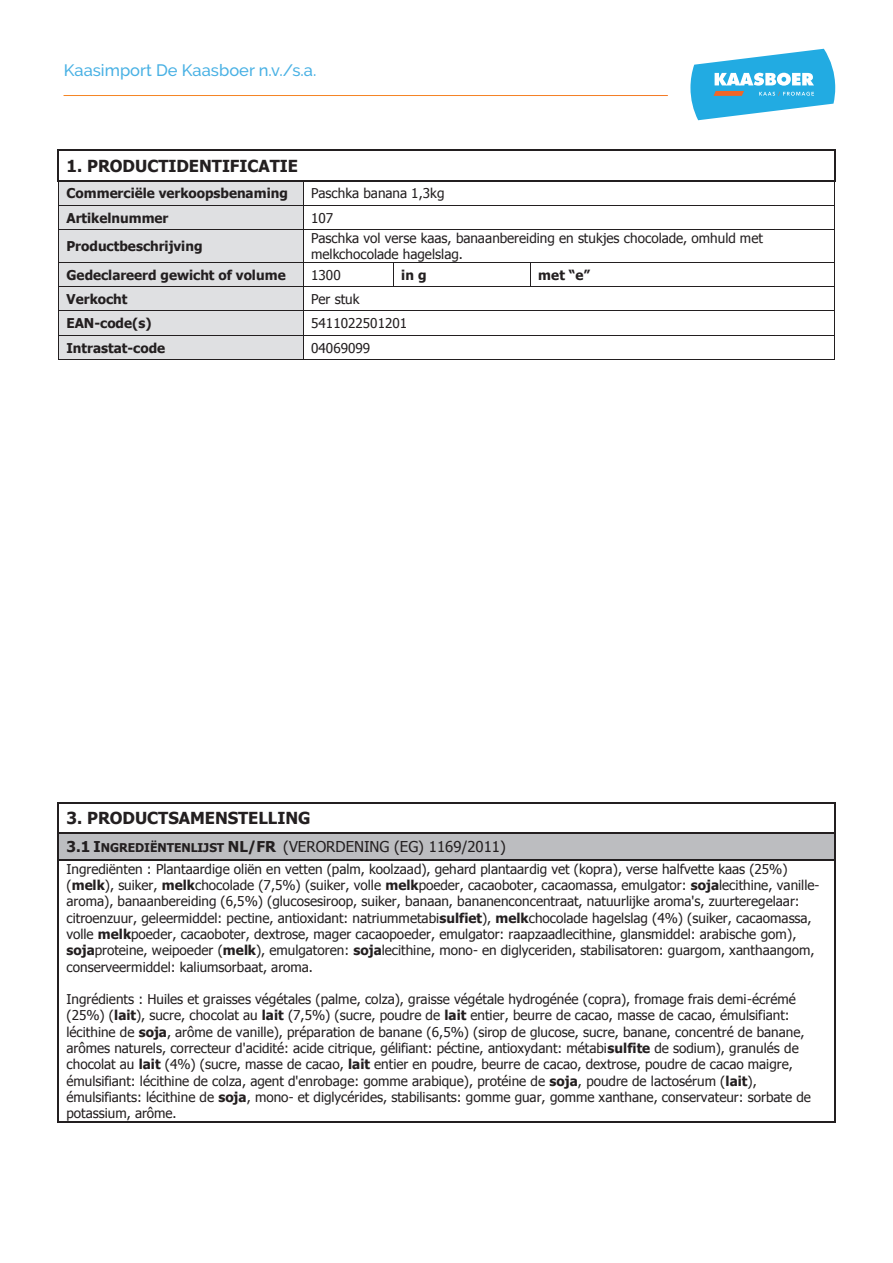
<style>
.page{position:relative;width:893px;height:1263px;background:#fff}
.page>*{position:absolute;margin:0;border:0;box-sizing:border-box;transform-origin:0 0}
.t1{font:700 16.5px "Tahoma";letter-spacing:-.005em;color:#231f20}
.t2{font:500 16.5px "Raleway";color:#49b1e4}
.t3{font:15px "Tahoma";color:#231f20}
.t4{font:13.5px/16.4px "Tahoma";color:#231f20}
.t5{font:700 13.5px "Tahoma";color:#231f20}
.s1{font-weight:700}
.s2{font-weight:700;font-size:12px}
</style>
<div class="page">
<svg style="left:690px;top:49px;width:145px;height:71px"></svg>
<hr style="left:59px;top:149px;width:775px;height:2px;background:#231f20">
<div style="left:59px;top:181px;width:244px;height:24px;background:#dfe0e2"></div>
<hr style="left:61px;top:180px;width:242px;height:1px;background:#231f20">
<hr style="left:304px;top:180px;width:530px;height:1px;background:#231f20">
<div style="left:59px;top:205px;width:244px;height:24px;background:#dfe0e2"></div>
<hr style="left:59px;top:205px;width:244px;height:1px;background:#231f20">
<hr style="left:303px;top:205px;width:531px;height:1px;background:#231f20">
<div style="left:59px;top:230px;width:244px;height:32px;background:#dfe0e2"></div>
<svg style="left:58px;top:149px;width:3px;height:81px"></svg>
<hr style="left:59px;top:229px;width:244px;height:1px;background:#231f20">
<svg style="left:303px;top:180px;width:1px;height:49px"></svg>
<hr style="left:303px;top:229px;width:531px;height:1px;background:#231f20">
<svg style="left:834px;top:149px;width:1px;height:81px"></svg>
<hr style="left:58px;top:230px;width:1px;height:32px;background:#231f20">
<hr style="left:303px;top:230px;width:1px;height:32px;background:#231f20">
<hr style="left:834px;top:230px;width:1px;height:32px;background:#231f20">
<div style="left:59px;top:263px;width:244px;height:23px;background:#dfe0e2"></div>
<hr style="left:59px;top:262px;width:244px;height:1px;background:#231f20">
<hr style="left:303px;top:262px;width:90px;height:1px;background:#231f20">
<hr style="left:393px;top:262px;width:137px;height:1px;background:#231f20">
<hr style="left:530px;top:262px;width:304px;height:1px;background:#231f20">
<div style="left:59px;top:287px;width:244px;height:24px;background:#dfe0e2"></div>
<hr style="left:59px;top:286px;width:244px;height:1px;background:#231f20">
<hr style="left:303px;top:286px;width:90px;height:1px;background:#231f20">
<svg style="left:393px;top:263px;width:1px;height:23px"></svg>
<hr style="left:393px;top:286px;width:137px;height:1px;background:#231f20">
<svg style="left:530px;top:263px;width:1px;height:23px"></svg>
<hr style="left:530px;top:286px;width:304px;height:1px;background:#231f20">
<div style="left:59px;top:311px;width:244px;height:24px;background:#dfe0e2"></div>
<hr style="left:59px;top:311px;width:244px;height:1px;background:#231f20">
<hr style="left:303px;top:311px;width:531px;height:1px;background:#231f20">
<div style="left:59px;top:335px;width:244px;height:24px;background:#dfe0e2"></div>
<hr style="left:59px;top:335px;width:244px;height:1px;background:#231f20">
<hr style="left:303px;top:335px;width:531px;height:1px;background:#231f20">
<svg style="left:58px;top:262px;width:1px;height:98px"></svg>
<hr style="left:59px;top:359px;width:244px;height:1px;background:#231f20">
<svg style="left:303px;top:263px;width:1px;height:96px"></svg>
<hr style="left:303px;top:359px;width:531px;height:1px;background:#231f20">
<svg style="left:834px;top:262px;width:1px;height:98px"></svg>
<hr style="left:59px;top:802px;width:775px;height:1px;background:#231f20">
<div style="left:59px;top:834px;width:775px;height:25px;background:#bcbdc0"></div>
<hr style="left:61px;top:832px;width:773px;height:2px;background:#231f20">
<svg style="left:58px;top:802px;width:3px;height:58px"></svg>
<hr style="left:59px;top:859px;width:775px;height:1px;background:#231f20">
<svg style="left:834px;top:802px;width:1px;height:58px"></svg>
<hr style="left:58px;top:860px;width:1px;height:261px;background:#231f20">
<hr style="left:59px;top:1121px;width:775px;height:1px;background:#231f20">
<hr style="left:834px;top:860px;width:1px;height:261px;background:#231f20">
<p class="t2" style="left:64px;top:60px;width:254px">Kaasimport De Kaasboer n.v./s.a.</p>
<p class="t1" style="left:66px;top:154px;width:233px">1. PRODUCTIDENTIFICATIE</p>
<p class="t5" style="left:66px;top:184px;width:223px">Commerciële verkoopsbenaming</p>
<p class="t4" style="left:311px;top:185px;width:135px">Paschka banana 1,3kg</p>
<p class="t5" style="left:66px;top:208px;width:103px">Artikelnummer</p>
<p class="t4" style="left:311px;top:209px;width:24px">107</p>
<p class="t5" style="left:66px;top:237px;width:138px">Productbeschrijving</p>
<p class="t4" style="left:311px;top:229px;width:453px">Paschka vol verse kaas, banaanbereiding en stukjes chocolade, omhuld met melkchocolade hagelslag.</p>
<p class="t5" style="left:66px;top:266px;width:221px">Gedeclareerd gewicht of volume</p>
<p class="t4" style="left:311px;top:266px;width:31px">1300</p>
<p class="t5" style="left:401px;top:266px;width:27px">in g</p>
<p class="t5" style="left:538px;top:266px;width:53px">met “e”</p>
<p class="t5" style="left:66px;top:290px;width:62px">Verkocht</p>
<p class="t4" style="left:311px;top:291px;width:50px">Per stuk</p>
<p class="t5" style="left:66px;top:314px;width:86px">EAN-code(s)</p>
<p class="t4" style="left:311px;top:315px;width:97px">5411022501201</p>
<p class="t5" style="left:66px;top:338px;width:100px">Intrastat-code</p>
<p class="t4" style="left:311px;top:339px;width:61px">04069099</p>
<p class="t1" style="left:66px;top:807px;width:246px">3. PRODUCTSAMENSTELLING</p>
<p class="t3" style="left:66px;top:837px;width:441px"><span class="s1">3.1 I</span><span class="s2">NGREDIËNTENLIJST</span> <span class="s1">NL/FR</span> (VERORDENING (EG) 1169/2011)</p>
<p class="t4" style="left:66px;top:860px;width:754px">Ingrediënten : Plantaardige oliën en vetten (palm, koolzaad), gehard plantaardig vet (kopra), verse halfvette kaas (25%) (<span class="s1">melk</span>), suiker, <span class="s1">melk</span>chocolade (7,5%) (suiker, volle <span class="s1">melk</span>poeder, cacaoboter, cacaomassa, emulgator: <span class="s1">soja</span>lecithine, vanille&shy;aroma), banaanbereiding (6,5%) (glucosesiroop, suiker, banaan, bananenconcentraat, natuurlijke aroma's, zuurteregelaar: citroenzuur, geleermiddel: pectine, antioxidant: natriummetabi<span class="s1">sulfiet</span>), <span class="s1">melk</span>chocolade hagelslag (4%) (suiker, cacaomassa, volle <span class="s1">melk</span>poeder, cacaoboter, dextrose, mager cacaopoeder, emulgator: raapzaadlecithine, glansmiddel: arabische gom), <span class="s1">soja</span>proteine, weipoeder (<span class="s1">melk</span>), emulgatoren: <span class="s1">soja</span>lecithine, mono- en diglyceriden, stabilisatoren: guargom, xanthaangom, conserveermiddel: kaliumsorbaat, aroma.</p>
<p class="t4" style="left:66px;top:990px;width:746px">Ingrédients : Huiles et graisses végétales (palme, colza), graisse végétale hydrogénée (copra), fromage frais demi-écrémé (25%) (<span class="s1">lait</span>), sucre, chocolat au <span class="s1">lait</span> (7,5%) (sucre, poudre de <span class="s1">lait</span> entier, beurre de cacao, masse de cacao, émulsifiant: lécithine de <span class="s1">soja</span>, arôme de vanille), préparation de banane (6,5%) (sirop de glucose, sucre, banane, concentré de banane, arômes naturels, correcteur d'acidité: acide citrique, gélifiant: péctine, antioxydant: métabi<span class="s1">sulfite</span> de sodium), granulés de chocolat au <span class="s1">lait</span> (4%) (sucre, masse de cacao, <span class="s1">lait</span> entier en poudre, beurre de cacao, dextrose, poudre de cacao maigre, émulsifiant: lécithine de colza, agent d'enrobage: gomme arabique), protéine de <span class="s1">soja</span>, poudre de lactosérum (<span class="s1">lait</span>), émulsifiants: lécithine de <span class="s1">soja</span>, mono- et diglycérides, stabilisants: gomme guar, gomme xanthane, conservateur: sorbate de potassium, arôme.</p>
</div>
